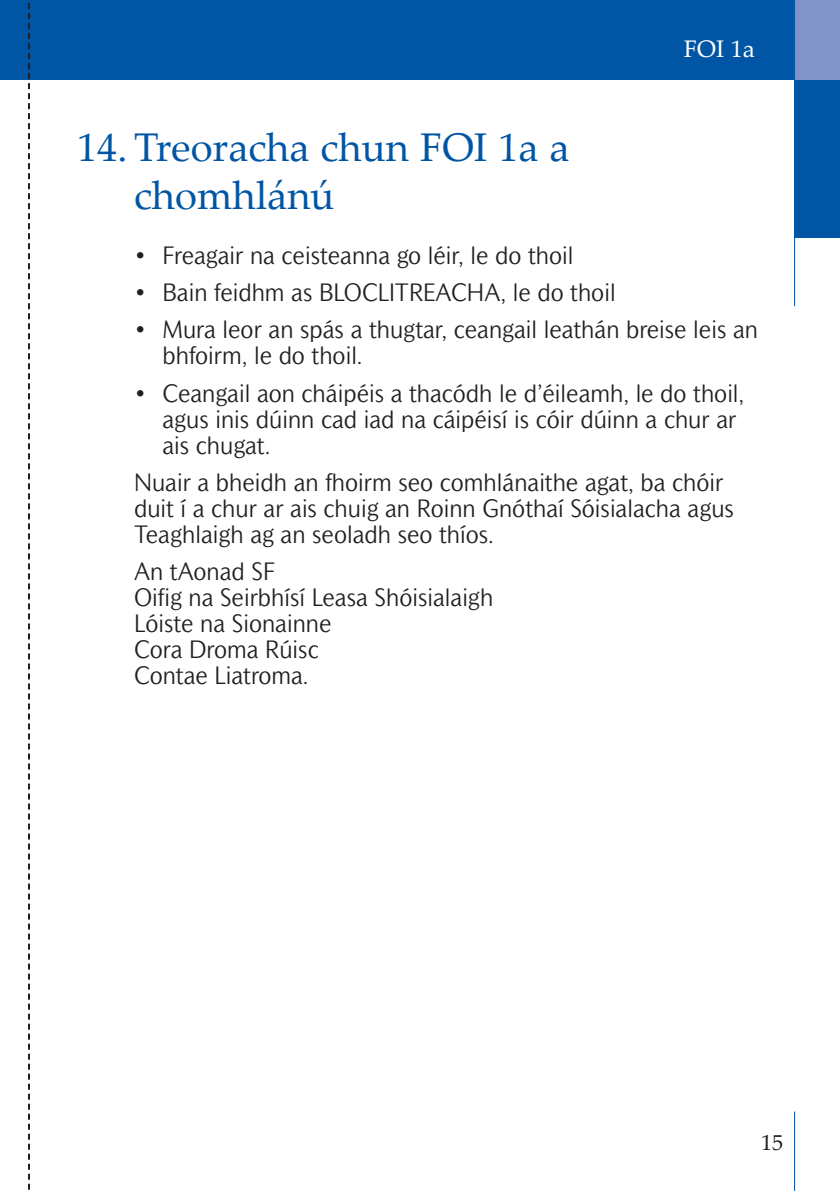
<style>
.page{position:relative;width:840px;height:1191px;background:#fff}
.page>*{position:absolute;margin:0;border:0;box-sizing:border-box;transform-origin:0 0}
.t1{font:40px/48px "Palatino Linotype";color:#0155a5}
.t2{font:300 24px/26px "Mahsuri Sans";color:#231f20}
.t3{font:24px "Palatino Linotype";color:#fff}
.t4{font:22px "Palatino Linotype";color:#231f20}
.s1{font-weight:400}
</style>
<div class="page">
<div style="left:0;top:0;width:794px;height:79px;background:#0155a5"></div>
<div style="left:794px;top:79px;width:45px;height:159px;background:#0155a5"></div>
<hr style="left:793px;top:1111px;width:1px;height:80px;background:#0155a5">
<div style="left:794px;top:0;width:45px;height:79px;background:#8193c9"></div>
<hr style="left:793px;top:0;width:1px;height:306px;background:#0155a5">
<svg style="left:28px;top:3px;width:2px;height:1186px"></svg>
<p class="t3" style="left:683px;top:40px;width:72px">FOI 1a</p>
<h1 class="t1" style="left:134px;top:128px;width:436px;text-indent:-57px">14. Treoracha chun FOI 1a a chomhlánú</h1>
<p class="t2" style="left:134px;top:244px;width:440px"><span class="s1">•</span> Freagair na ceisteanna go léir, le do thoil</p>
<p class="t2" style="left:134px;top:281px;width:483px"><span class="s1">•</span> Bain feidhm as BLOCLITREACHA, le do thoil</p>
<p class="t2" style="left:162px;top:318px;width:596px;text-indent:-28px"><span class="s1">•</span> Mura leor an spás a thugtar, ceangail leathán breise leis an bhfoirm, le do thoil.</p>
<p class="t2" style="left:162px;top:382px;width:583px;text-indent:-28px"><span class="s1">•</span> Ceangail aon cháipéis a thacódh le d’éileamh, le do thoil, agus inis dúinn cad iad na cáipéisí is cóir dúinn a chur ar ais chugat.</p>
<p class="t2" style="left:134px;top:471px;width:601px">Nuair a bheidh an fhoirm seo comhlánaithe agat, ba chóir duit í a chur ar ais chuig an Roinn Gnóthaí Sóisialacha agus<br>Teaghlaigh ag an seoladh seo thíos.</p>
<p class="t2" style="left:134px;top:560px;width:360px">An tAonad SF<br>Oifig na Seirbhísí Leasa Shóisialaigh<br>Lóiste na Sionainne<br>Cora Droma Rúisc<br>Contae Liatroma.</p>
<p class="t4" style="left:760px;top:1134px;width:23px">15</p>
</div>
